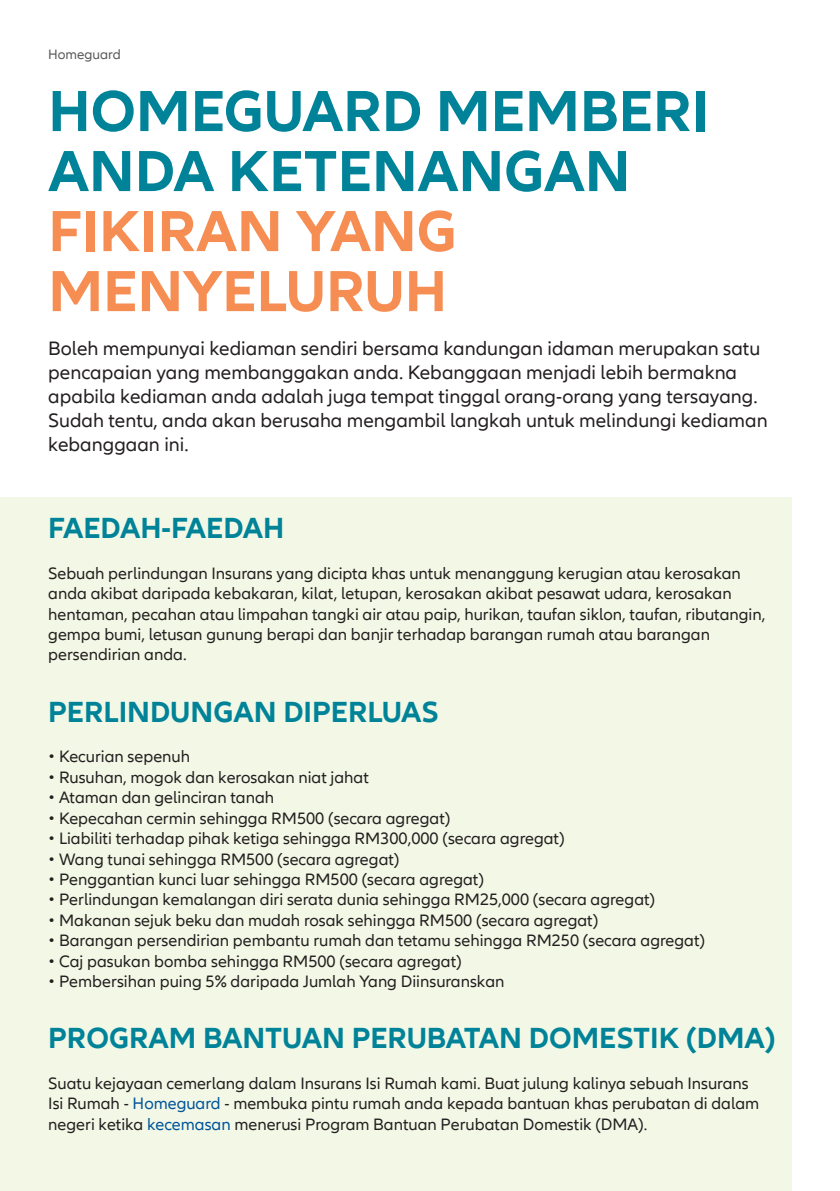
<style>
.page{position:relative;width:840px;height:1191px;background:#fff}
.page>*{position:absolute;margin:0;border:0;box-sizing:border-box;transform-origin:0 0}
.t1{font:700 60px/60px "Allianz Neo";color:#008398}
.t2{font:700 60px/60px "Allianz Neo";color:#f68e54}
.t3{font:700 30px "Allianz Neo";color:#008398}
.t4{font:20px/24px "Allianz Neo";color:#231f20}
.t5{font:17px/20.4px "Allianz Neo";color:#231f20}
.t6{font:14px "Allianz Neo";color:#58595b}
.s1{color:#00549a}
</style>
<div class="page">
<div style="left:0;top:497px;width:791px;height:694px;background:#f3f8e6"></div>
<p class="t6" style="left:48px;top:46px;width:74px">Homeguard</p>
<h1 class="t1" style="left:48px;top:82px;width:661px">HOMEGUARD MEMBERI<br>ANDA KETENANGAN</h1>
<h1 class="t2" style="left:48px;top:202px;width:409px">FIKIRAN YANG<br>MENYELURUH</h1>
<p class="t4" style="left:48px;top:337px;width:720px">Boleh mempunyai kediaman sendiri bersama kandungan idaman merupakan satu pencapaian yang membanggakan anda. Kebanggaan menjadi lebih bermakna apabila kediaman anda adalah juga tempat tinggal orang-orang yang tersayang.<br>Sudah tentu, anda akan berusaha mengambil langkah untuk melindungi kediaman kebanggaan ini.</p>
<h2 class="t3" style="left:48px;top:510px;width:237px">FAEDAH-FAEDAH</h2>
<p class="t5" style="left:48px;top:563px;width:718px">Sebuah perlindungan Insurans yang dicipta khas untuk menanggung kerugian atau kerosakan anda akibat daripada kebakaran, kilat, letupan, kerosakan akibat pesawat udara, kerosakan hentaman, pecahan atau limpahan tangki air atau paip, hurikan, taufan siklon, taufan, ributangin, gempa bumi, letusan gunung berapi dan banjir terhadap barangan rumah atau barangan persendirian anda.</p>
<h2 class="t3" style="left:48px;top:694px;width:392px">PERLINDUNGAN DIPERLUAS</h2>
<p class="t5" style="left:48px;top:747px;width:143px">• Kecurian sepenuh</p>
<p class="t5" style="left:48px;top:767px;width:322px">• Rusuhan, mogok dan kerosakan niat jahat</p>
<p class="t5" style="left:48px;top:788px;width:227px">• Ataman dan gelinciran tanah</p>
<p class="t5" style="left:48px;top:808px;width:403px">• Kepecahan cermin sehingga RM500 (secara agregat)</p>
<p class="t5" style="left:48px;top:828px;width:517px">• Liabiliti terhadap pihak ketiga sehingga RM300,000 (secara agregat)</p>
<p class="t5" style="left:48px;top:849px;width:352px">• Wang tunai sehingga RM500 (secara agregat)</p>
<p class="t5" style="left:48px;top:869px;width:437px">• Penggantian kunci luar sehingga RM500 (secara agregat)</p>
<p class="t5" style="left:48px;top:890px;width:608px">• Perlindungan kemalangan diri serata dunia sehingga RM25,000 (secara agregat)</p>
<p class="t5" style="left:48px;top:910px;width:551px">• Makanan sejuk beku dan mudah rosak sehingga RM500 (secara agregat)</p>
<p class="t5" style="left:48px;top:930px;width:658px">• Barangan persendirian pembantu rumah dan tetamu sehingga RM250 (secara agregat)</p>
<p class="t5" style="left:48px;top:951px;width:415px">• Caj pasukan bomba sehingga RM500 (secara agregat)</p>
<p class="t5" style="left:48px;top:971px;width:457px">• Pembersihan puing 5% daripada Jumlah Yang Diinsuranskan</p>
<h2 class="t3" style="left:48px;top:1020px;width:728px">PROGRAM BANTUAN PERUBATAN DOMESTIK (DMA)</h2>
<p class="t5" style="left:48px;top:1073px;width:712px">Suatu kejayaan cemerlang dalam Insurans Isi Rumah kami. Buat julung kalinya sebuah Insurans<br>Isi Rumah - <span class="s1">Homeguard</span> - membuka pintu rumah anda kepada bantuan khas perubatan di dalam negeri ketika <span class="s1">kecemasan</span> menerusi Program Bantuan Perubatan Domestik (DMA).</p>
</div>
